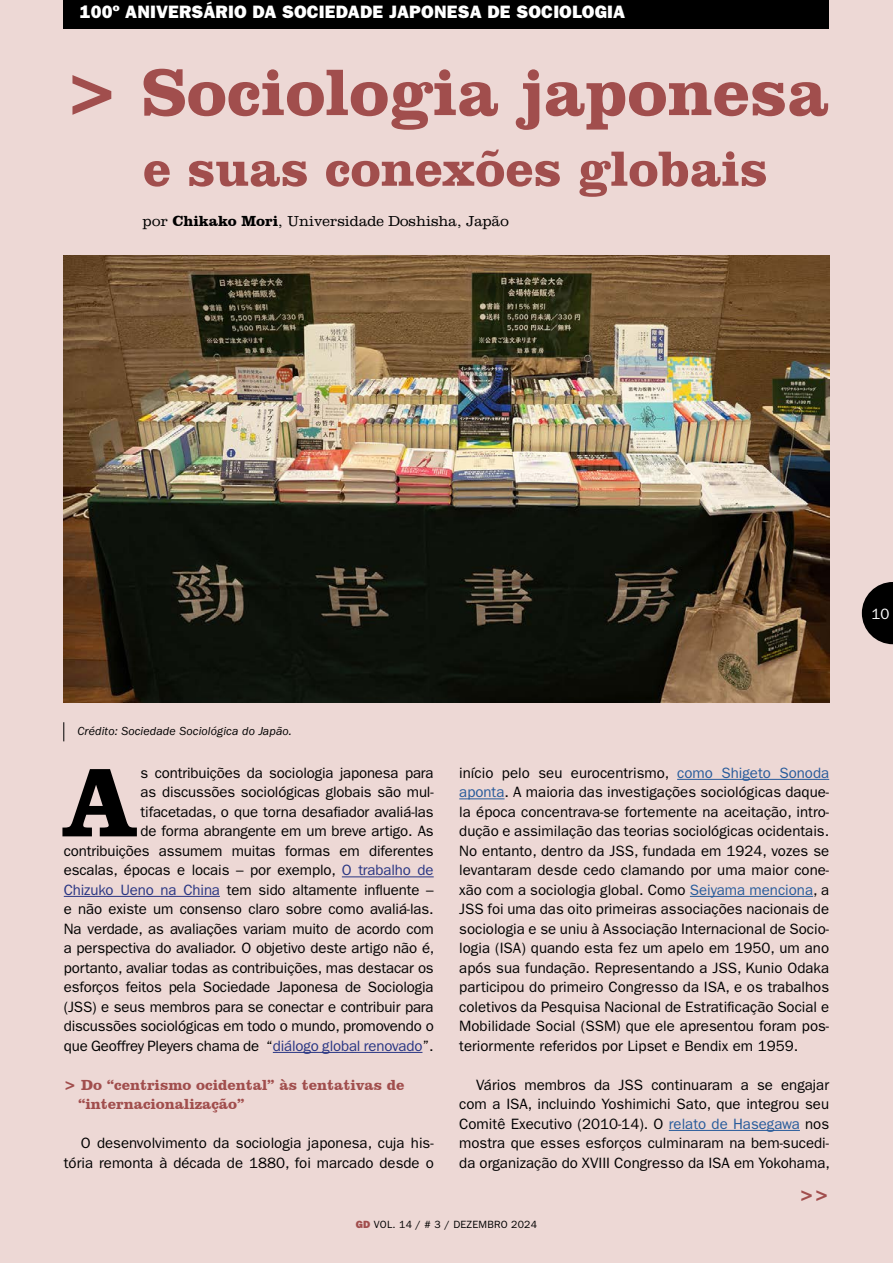
<style>
.page{position:relative;width:893px;height:1263px;background:#fff}
.page>*{position:absolute;margin:0;border:0;box-sizing:border-box;transform-origin:0 0}
.t1{font:700 100.35px "Clarendon BT";color:#000}
.t2{font:700 67.5px "Clarendon BT";color:#a14e4d}
.t3{font:700 50.85px "Clarendon BT";color:#a14e4d}
.t4{font:18px "ITC Franklin Gothic Std Hvy";letter-spacing:.01em;color:#fff}
.t5{font:700 18px "Clarendon BT";color:#a14e4d}
.t6{font:15px/19.5px "ITC Franklin Gothic Std";letter-spacing:-.01em;color:#000;text-align:right}
.t7{font:700 15px/19.5px "Clarendon BT";color:#a14e4d}
.t8{font:300 15px "Clarendon";color:#000}
.t9{font:15px "ITC Franklin Gothic Std";color:#fff}
.t10{font:italic 12px "Franklin Gothic";letter-spacing:.01em;color:#000}
.t11{font:10.5px "ITC Franklin Gothic Std";letter-spacing:.02em;color:#000}
.s1{font-family:"Clarendon BT";font-weight:700}
.s2{color:#283583}
.s3{color:#275b9b}
.s4{font-family:"ITC Franklin Gothic Std Hvy";color:#a14e4d}
</style>
<div class="page">
<div style="left:1px;top:0;width:892px;height:1263px;background:#edd8d5"></div>
<div style="left:64px;top:0;width:765px;height:28px;background:#000"></div>
<hr style="left:342px;top:876px;width:92px;height:1px;background:#283583">
<hr style="left:64px;top:896px;width:156px;height:1px;background:#283583">
<hr style="left:273px;top:1052px;width:149px;height:1px;background:#283583">
<hr style="left:677px;top:779px;width:152px;height:1px;background:#275b9b">
<hr style="left:459px;top:798px;width:46px;height:1px;background:#275b9b">
<hr style="left:690px;top:896px;width:123px;height:1px;background:#275b9b">
<hr style="left:669px;top:1130px;width:131px;height:1px;background:#275b9b">
<img style="left:64px;top:255px;width:765px;height:448px">
<svg style="left:862px;top:582px;width:31px;height:62px"></svg>
<svg style="left:63px;top:722px;width:1px;height:19px"></svg>
<p class="t4" style="left:80px;top:1px;width:547px">100º ANIVERSÁRIO DA SOCIEDADE JAPONESA DE SOCIOLOGIA</p>
<h2 class="t2" style="left:64px;top:50px;width:767px">&gt; Sociologia japonesa</h2>
<h3 class="t3" style="left:143px;top:137px;width:626px">e suas conexões globais</h3>
<p class="t8" style="left:143px;top:213px;width:367px">por <span class="s1">Chikako Mori</span>, Universidade Doshisha, Japão</p>
<p class="t10" style="left:78px;top:725px;width:216px">Crédito: Sociedade Sociológica do Japão.</p>
<p class="t6" style="left:64px;top:763px;width:372px">s contribuições da sociologia japonesa para<br>as discussões sociológicas globais são mul&shy;tifacetadas, o que torna desafiador avaliá-las<br>de forma abrangente em um breve artigo. As contribuições assumem muitas formas em diferentes escalas, épocas e locais – por exemplo, <span class="s2">O trabalho de Chizuko Ueno na China</span> tem sido altamente influente – e não existe um consenso claro sobre como avaliá-las.<br>Na verdade, as avaliações variam muito de acordo com a perspectiva do avaliador. O objetivo deste artigo não é, portanto, avaliar todas as contribuições, mas destacar os esforços feitos pela Sociedade Japonesa de Sociologia (JSS) e seus membros para se conectar e contribuir para discussões sociológicas em todo o mundo, promovendo o que Geoffrey Pleyers chama de “<span class="s2">diálogo global renovado</span>”.</p>
<p class="t7" style="left:78px;top:1075px;width:328px;text-indent:-14px">&gt; Do “centrismo ocidental” às tentativas de “internacionalização”</p>
<p class="t6" style="left:64px;top:1134px;width:371px">O desenvolvimento da sociologia japonesa, cuja his&shy;tória remonta à década de 1880, foi marcado desde o</p>
<h1 class="t1" style="left:64px;top:740px;width:73px">A</h1>
<p class="t6" style="left:459px;top:763px;width:371px;text-align:justify">início pelo seu eurocentrismo, <span class="s3">como Shigeto Sonoda aponta</span>. A maioria das investigações sociológicas daque&shy;la época concentrava-se fortemente na aceitação, intro&shy;dução e assimilação das teorias sociológicas ocidentais.<br>No entanto, dentro da JSS, fundada em 1924, vozes se levantaram desde cedo clamando por uma maior cone&shy;xão com a sociologia global. Como <span class="s3">Seiyama menciona</span>, a JSS foi uma das oito primeiras associações nacionais de sociologia e se uniu à Associação Internacional de Socio&shy;logia (ISA) quando esta fez um apelo em 1950, um ano após sua fundação. Representando a JSS, Kunio Odaka participou do primeiro Congresso da ISA, e os trabalhos coletivos da Pesquisa Nacional de Estratificação Social e Mobilidade Social (SSM) que ele apresentou foram pos&shy;teriormente referidos por Lipset e Bendix em 1959.</p>
<p class="t6" style="left:459px;top:1075px;width:372px;text-align:justify;text-indent:17px">Vários membros da JSS continuaram a se engajar com a ISA, incluindo Yoshimichi Sato, que integrou seu Comitê Executivo (2010-14). O <span class="s3">relato de Hasegawa</span> nos mostra que esses esforços culminaram na bem-sucedi&shy;da organização do XVIII Congresso da ISA em Yokohama,</p>
<p class="t5" style="left:799px;top:1184px;width:31px">&gt;&gt;</p>
<p class="t11" style="left:356px;top:1219px;width:183px"><span class="s4">GD</span> VOL. 14 / # 3 / DEZEMBRO 2024</p>
<p class="t9" style="left:872px;top:605px;width:19px">10</p>
</div>
